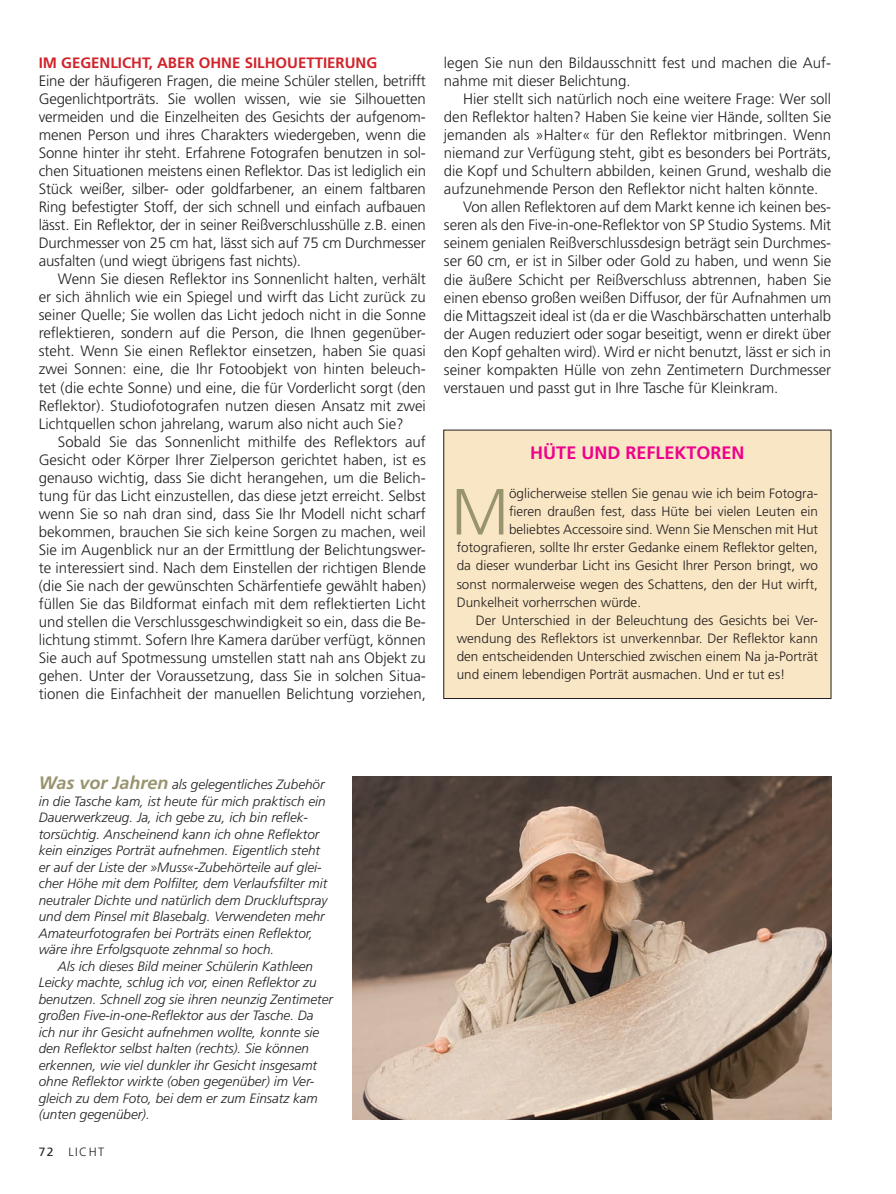
<style>
.page{position:relative;width:896px;height:1194px;background:#fff}
.page>*{position:absolute;margin:0;border:0;box-sizing:border-box;transform-origin:0 0}
.t1{font:300 65.1px "Frutiger";color:#98946f}
.t2{font:700 18px "Frutiger";color:#ed028c}
.t3{font:300 15px "Frutiger";color:#231f20}
.t4{font:700 15px "Frutiger";color:#d1232a}
.t5{font:italic 300 13.5px "Frutiger";color:#231f20}
.t6{font:300 13.5px "Frutiger";color:#231f20}
.t7{font:300 12px "Frutiger";letter-spacing:.12em;color:#231f20}
.s1{font-weight:700;font-size:18px;color:#98946f}
.s2{font-weight:400}
</style>
<div class="page">
<img style="left:352px;top:776px;width:479px;height:343px">
<div style="left:443px;top:430px;width:387px;height:268px;background:#f9e6c4"></div>
<p class="t4" style="left:39px;top:57px;width:340px">IM GEGENLICHT, ABER OHNE SILHOUETTIERUNG</p>
<p class="t3" style="left:39px;top:75px;width:388px">Eine der häufigeren Fragen, die meine Schüler stellen, betrifft</p>
<p class="t3" style="left:39px;top:93px;width:389px">Gegenlichtporträts. Sie wollen wissen, wie sie Silhouetten</p>
<p class="t3" style="left:39px;top:111px;width:389px">vermeiden und die Einzelheiten des Gesichts der aufgenom-</p>
<p class="t3" style="left:39px;top:129px;width:389px">menen Person und ihres Charakters wiedergeben, wenn die</p>
<p class="t3" style="left:39px;top:147px;width:388px">Sonne hinter ihr steht. Erfahrene Fotografen benutzen in sol-</p>
<p class="t3" style="left:39px;top:165px;width:389px">chen Situationen meistens einen Reflektor. Das ist lediglich ein</p>
<p class="t3" style="left:39px;top:183px;width:388px">Stück weißer, silber- oder goldfarbener, an einem faltbaren</p>
<p class="t3" style="left:39px;top:201px;width:389px">Ring befestigter Stoff, der sich schnell und einfach aufbauen</p>
<p class="t3" style="left:39px;top:219px;width:389px">lässt. Ein Reflektor, der in seiner Reißverschlusshülle z.B. einen</p>
<p class="t3" style="left:39px;top:237px;width:388px">Durchmesser von 25 cm hat, lässt sich auf 75 cm Durchmesser</p>
<p class="t3" style="left:39px;top:255px;width:264px">ausfalten (und wiegt übrigens fast nichts).</p>
<p class="t3" style="left:58px;top:273px;width:369px">Wenn Sie diesen Reflektor ins Sonnenlicht halten, verhält</p>
<p class="t3" style="left:39px;top:291px;width:388px">er sich ähnlich wie ein Spiegel und wirft das Licht zurück zu</p>
<p class="t3" style="left:39px;top:309px;width:389px">seiner Quelle; Sie wollen das Licht jedoch nicht in die Sonne</p>
<p class="t3" style="left:39px;top:327px;width:388px">reflektieren, sondern auf die Person, die Ihnen gegenüber-</p>
<p class="t3" style="left:39px;top:345px;width:388px">steht. Wenn Sie einen Reflektor einsetzen, haben Sie quasi</p>
<p class="t3" style="left:39px;top:363px;width:388px">zwei Sonnen: eine, die Ihr Fotoobjekt von hinten beleuch-</p>
<p class="t3" style="left:39px;top:381px;width:388px">tet (die echte Sonne) und eine, die für Vorderlicht sorgt (den</p>
<p class="t3" style="left:39px;top:399px;width:388px">Reflektor). Studiofotografen nutzen diesen Ansatz mit zwei</p>
<p class="t3" style="left:39px;top:417px;width:366px">Lichtquellen schon jahrelang, warum also nicht auch Sie?</p>
<p class="t3" style="left:58px;top:435px;width:369px">Sobald Sie das Sonnenlicht mithilfe des Reflektors auf</p>
<p class="t3" style="left:39px;top:453px;width:388px">Gesicht oder Körper Ihrer Zielperson gerichtet haben, ist es</p>
<p class="t3" style="left:39px;top:471px;width:389px">genauso wichtig, dass Sie dicht herangehen, um die Belich-</p>
<p class="t3" style="left:39px;top:489px;width:389px">tung für das Licht einzustellen, das diese jetzt erreicht. Selbst</p>
<p class="t3" style="left:39px;top:507px;width:388px">wenn Sie so nah dran sind, dass Sie Ihr Modell nicht scharf</p>
<p class="t3" style="left:39px;top:525px;width:389px">bekommen, brauchen Sie sich keine Sorgen zu machen, weil</p>
<p class="t3" style="left:39px;top:543px;width:388px">Sie im Augenblick nur an der Ermittlung der Belichtungswer-</p>
<p class="t3" style="left:39px;top:561px;width:388px">te interessiert sind. Nach dem Einstellen der richtigen Blende</p>
<p class="t3" style="left:39px;top:579px;width:389px">(die Sie nach der gewünschten Schärfentiefe gewählt haben)</p>
<p class="t3" style="left:39px;top:597px;width:388px">füllen Sie das Bildformat einfach mit dem reflektierten Licht</p>
<p class="t3" style="left:39px;top:615px;width:389px">und stellen die Verschlussgeschwindigkeit so ein, dass die Be-</p>
<p class="t3" style="left:39px;top:633px;width:389px">lichtung stimmt. Sofern Ihre Kamera darüber verfügt, können</p>
<p class="t3" style="left:39px;top:651px;width:389px">Sie auch auf Spotmessung umstellen statt nah ans Objekt zu</p>
<p class="t3" style="left:39px;top:669px;width:388px">gehen. Unter der Voraussetzung, dass Sie in solchen Situa-</p>
<p class="t3" style="left:39px;top:687px;width:388px">tionen die Einfachheit der manuellen Belichtung vorziehen,</p>
<p class="t3" style="left:444px;top:57px;width:388px">legen Sie nun den Bildausschnitt fest und machen die Auf-</p>
<p class="t3" style="left:444px;top:75px;width:188px">nahme mit dieser Belichtung.</p>
<p class="t3" style="left:463px;top:93px;width:369px">Hier stellt sich natürlich noch eine weitere Frage: Wer soll</p>
<p class="t3" style="left:444px;top:111px;width:388px">den Reflektor halten? Haben Sie keine vier Hände, sollten Sie</p>
<p class="t3" style="left:444px;top:129px;width:388px">jemanden als »Halter« für den Reflektor mitbringen. Wenn</p>
<p class="t3" style="left:444px;top:147px;width:389px">niemand zur Verfügung steht, gibt es besonders bei Porträts,</p>
<p class="t3" style="left:444px;top:165px;width:388px">die Kopf und Schultern abbilden, keinen Grund, weshalb die</p>
<p class="t3" style="left:444px;top:183px;width:376px">aufzunehmende Person den Reflektor nicht halten könnte.</p>
<p class="t3" style="left:463px;top:201px;width:369px">Von allen Reflektoren auf dem Markt kenne ich keinen bes-</p>
<p class="t3" style="left:444px;top:219px;width:389px">seren als den Five-in-one-Reflektor von SP Studio Systems. Mit</p>
<p class="t3" style="left:444px;top:237px;width:389px">seinem genialen Reißverschlussdesign beträgt sein Durchmes-</p>
<p class="t3" style="left:444px;top:255px;width:388px">ser 60 cm, er ist in Silber oder Gold zu haben, und wenn Sie</p>
<p class="t3" style="left:444px;top:273px;width:388px">die äußere Schicht per Reißverschluss abtrennen, haben Sie</p>
<p class="t3" style="left:444px;top:291px;width:388px">einen ebenso großen weißen Diffusor, der für Aufnahmen um</p>
<p class="t3" style="left:444px;top:309px;width:388px">die Mittagszeit ideal ist (da er die Waschbärschatten unterhalb</p>
<p class="t3" style="left:444px;top:327px;width:388px">der Augen reduziert oder sogar beseitigt, wenn er direkt über</p>
<p class="t3" style="left:444px;top:345px;width:388px">den Kopf gehalten wird). Wird er nicht benutzt, lässt er sich in</p>
<p class="t3" style="left:444px;top:363px;width:388px">seiner kompakten Hülle von zehn Zentimetern Durchmesser</p>
<p class="t3" style="left:444px;top:381px;width:336px">verstauen und passt gut in Ihre Tasche für Kleinkram.</p>
<p class="t2" style="left:530px;top:445px;width:216px">HÜTE UND REFLEKTOREN</p>
<p class="t1" style="left:451px;top:485px;width:59px">M</p>
<p class="t6" style="left:509px;top:488px;width:310px">öglicherweise stellen Sie genau wie ich beim Fotogra-</p>
<p class="t6" style="left:509px;top:506px;width:310px">fieren draußen fest, dass Hüte bei vielen Leuten ein</p>
<p class="t6" style="left:509px;top:524px;width:310px">beliebtes Accessoire sind. Wenn Sie Menschen mit Hut</p>
<p class="t6" style="left:456px;top:542px;width:363px">fotografieren, sollte Ihr erster Gedanke einem Reflektor gelten,</p>
<p class="t6" style="left:456px;top:560px;width:363px">da dieser wunderbar Licht ins Gesicht Ihrer Person bringt, wo</p>
<p class="t6" style="left:456px;top:578px;width:363px">sonst normalerweise wegen des Schattens, den der Hut wirft,</p>
<p class="t6" style="left:456px;top:596px;width:186px">Dunkelheit vorherrschen würde.</p>
<p class="t6" style="left:476px;top:614px;width:343px">Der Unterschied in der Beleuchtung des Gesichts bei Ver-</p>
<p class="t6" style="left:456px;top:632px;width:363px">wendung des Reflektors ist unverkennbar. Der Reflektor kann</p>
<p class="t6" style="left:456px;top:650px;width:363px">den entscheidenden Unterschied zwischen einem Na ja-Porträt</p>
<p class="t6" style="left:456px;top:668px;width:330px">und einem lebendigen Porträt ausmachen. Und er tut es!</p>
<p class="t5" style="left:39px;top:778px;width:287px"><span class="s1">Was vor Jahren</span> als gelegentliches Zubehör</p>
<p class="t5" style="left:39px;top:795px;width:288px">in die Tasche kam, ist heute für mich praktisch ein</p>
<p class="t5" style="left:39px;top:811px;width:271px">Dauerwerkzeug. Ja, ich gebe zu, ich bin reflek-</p>
<p class="t5" style="left:39px;top:828px;width:282px">torsüchtig. Anscheinend kann ich ohne Reflektor</p>
<p class="t5" style="left:39px;top:844px;width:283px">kein einziges Porträt aufnehmen. Eigentlich steht</p>
<p class="t5" style="left:39px;top:861px;width:284px">er auf der Liste der »Muss«-Zubehörteile auf glei-</p>
<p class="t5" style="left:39px;top:877px;width:290px">cher Höhe mit dem Polfilter, dem Verlaufsfilter mit</p>
<p class="t5" style="left:39px;top:894px;width:290px">neutraler Dichte und natürlich dem Druckluftspray</p>
<p class="t5" style="left:39px;top:910px;width:287px">und dem Pinsel mit Blasebalg. Verwendeten mehr</p>
<p class="t5" style="left:39px;top:927px;width:276px">Amateurfotografen bei Porträts einen Reflektor,</p>
<p class="t5" style="left:39px;top:943px;width:237px">wäre ihre Erfolgsquote zehnmal so hoch.</p>
<p class="t5" style="left:58px;top:960px;width:257px">Als ich dieses Bild meiner Schülerin Kathleen</p>
<p class="t5" style="left:39px;top:976px;width:279px">Leicky machte, schlug ich vor, einen Reflektor zu</p>
<p class="t5" style="left:39px;top:993px;width:296px">benutzen. Schnell zog sie ihren neunzig Zentimeter</p>
<p class="t5" style="left:39px;top:1009px;width:276px">großen Five-in-one-Reflektor aus der Tasche. Da</p>
<p class="t5" style="left:39px;top:1026px;width:282px">ich nur ihr Gesicht aufnehmen wollte, konnte sie</p>
<p class="t5" style="left:39px;top:1042px;width:272px">den Reflektor selbst halten (rechts). Sie können</p>
<p class="t5" style="left:39px;top:1059px;width:280px">erkennen, wie viel dunkler ihr Gesicht insgesamt</p>
<p class="t5" style="left:39px;top:1075px;width:277px">ohne Reflektor wirkte (oben gegenüber) im Ver-</p>
<p class="t5" style="left:39px;top:1092px;width:281px">gleich zu dem Foto, bei dem er zum Einsatz kam</p>
<p class="t5" style="left:39px;top:1108px;width:113px">(unten gegenüber).</p>
<p class="t7" style="left:39px;top:1146px;width:67px"><span class="s2">72</span> LICHT</p>
</div>
